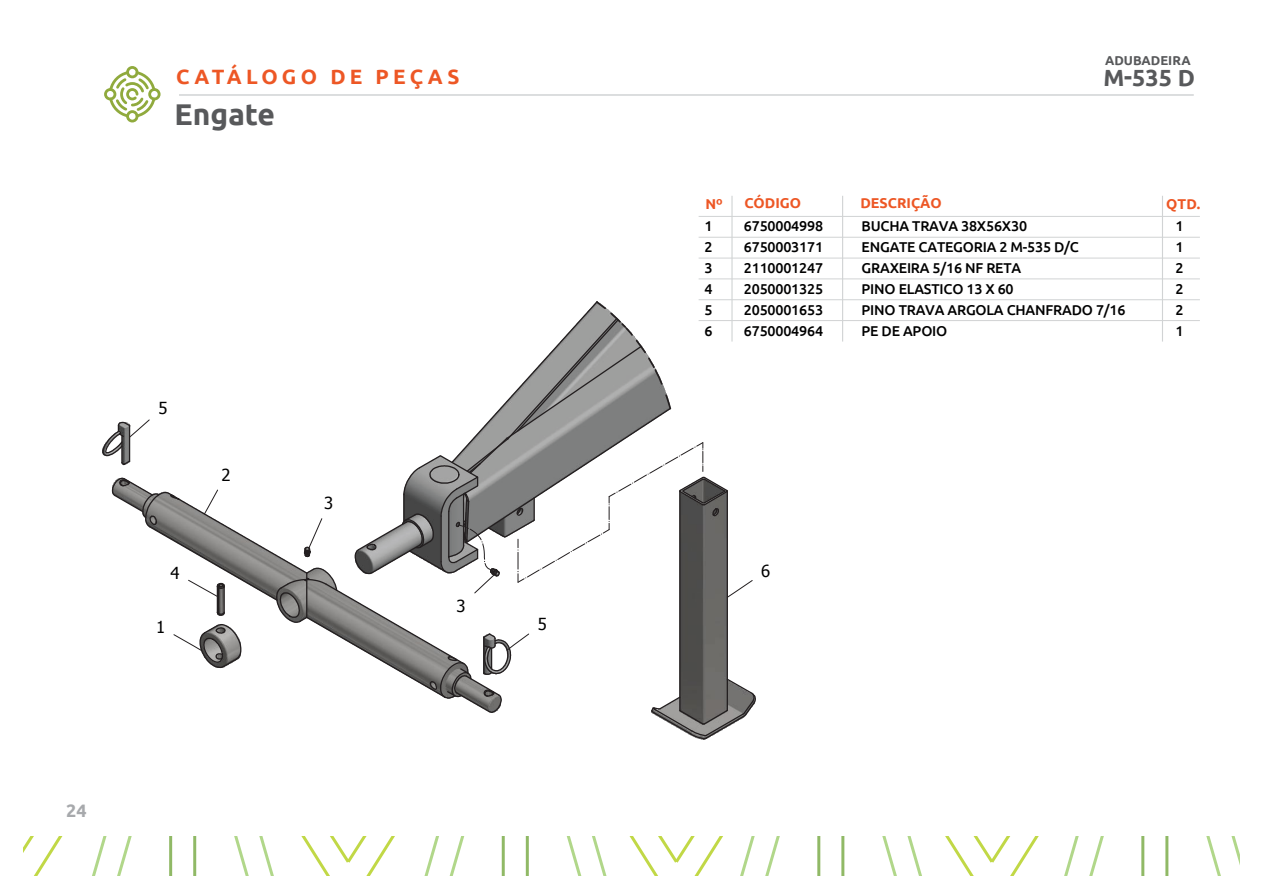
<style>
.page{position:relative;width:1263px;height:893px;background:#fff}
.page>*{position:absolute;margin:0;border:0;box-sizing:border-box;transform-origin:0 0}
.t1{font:700 30px "Ubuntu";color:#58595b}
.t2{font:700 23.4px "Ubuntu";color:#58595b}
.t3{font:700 20.7px "Ubuntu";letter-spacing:.2em;color:#ed5725}
.t4{font:700 18px "Ubuntu";color:#a7a9ac}
.t5{font:16.65px "Tahoma";color:#010101}
.t6{font:500 14.25px "Ubuntu";letter-spacing:-.015em;color:#010101}
.t7{font:700 14.25px "Ubuntu";color:#ed5725}
.t8{font:700 12.9px "Ubuntu";color:#58595b}
</style>
<div class="page">
<svg style="left:24px;top:836px;width:39px;height:40px"></svg>
<svg style="left:92px;top:836px;width:40px;height:40px"></svg>
<svg style="left:234px;top:836px;width:40px;height:40px"></svg>
<hr style="left:169px;top:836px;width:3px;height:40px;background:#90b966">
<hr style="left:193px;top:836px;width:3px;height:40px;background:#90b966">
<svg style="left:301px;top:836px;width:94px;height:40px"></svg>
<svg style="left:424px;top:836px;width:41px;height:40px"></svg>
<svg style="left:566px;top:836px;width:41px;height:40px"></svg>
<hr style="left:502px;top:836px;width:3px;height:40px;background:#90b966">
<hr style="left:526px;top:836px;width:3px;height:40px;background:#90b966">
<svg style="left:629px;top:836px;width:94px;height:40px"></svg>
<svg style="left:740px;top:836px;width:40px;height:40px"></svg>
<svg style="left:882px;top:836px;width:40px;height:40px"></svg>
<hr style="left:817px;top:836px;width:3px;height:40px;background:#90b966">
<hr style="left:841px;top:836px;width:3px;height:40px;background:#90b966">
<svg style="left:945px;top:836px;width:94px;height:40px"></svg>
<svg style="left:1064px;top:836px;width:40px;height:40px"></svg>
<svg style="left:1206px;top:836px;width:33px;height:40px"></svg>
<hr style="left:1141px;top:836px;width:3px;height:40px;background:#90b966">
<hr style="left:1165px;top:836px;width:3px;height:40px;background:#90b966">
<div style="left:104px;top:88px;width:12px;height:12px;border:3px solid #90aa3d;border-radius:50%"></div>
<div style="left:148px;top:88px;width:13px;height:12px;border:3px solid #90aa3d;border-radius:50%"></div>
<div style="left:126px;top:66px;width:12px;height:12px;border:3px solid #90aa3d;border-radius:50%"></div>
<div style="left:126px;top:110px;width:12px;height:12px;border:3px solid #90aa3d;border-radius:50%"></div>
<svg style="left:107px;top:69px;width:50px;height:50px"></svg>
<hr style="left:179px;top:94px;width:1015px;height:2px;background:#d1d3d4">
<hr style="left:842px;top:196px;width:1px;height:146px;background:#d1d3d4">
<hr style="left:731px;top:196px;width:1px;height:146px;background:#d1d3d4">
<hr style="left:1162px;top:196px;width:1px;height:146px;background:#d1d3d4">
<hr style="left:699px;top:216px;width:501px;height:1px;background:#d1d3d4">
<hr style="left:699px;top:237px;width:501px;height:1px;background:#d1d3d4">
<hr style="left:699px;top:258px;width:501px;height:1px;background:#d1d3d4">
<hr style="left:699px;top:278px;width:501px;height:1px;background:#d1d3d4">
<hr style="left:699px;top:299px;width:501px;height:1px;background:#d1d3d4">
<hr style="left:699px;top:320px;width:501px;height:1px;background:#d1d3d4">
<svg style="left:102px;top:300px;width:654px;height:440px"></svg>
<h3 class="t3" style="left:176px;top:64px;width:285px">CATÁLOGO DE PEÇAS</h3>
<h1 class="t1" style="left:175px;top:96px;width:102px">Engate</h1>
<p class="t4" style="left:66px;top:800px;width:22px">24</p>
<p class="t5" style="left:158px;top:397px;width:11px">5</p>
<p class="t5" style="left:170px;top:561px;width:11px">4</p>
<p class="t5" style="left:222px;top:464px;width:11px">2</p>
<p class="t5" style="left:324px;top:492px;width:11px">3</p>
<p class="t5" style="left:457px;top:594px;width:11px">3</p>
<p class="t5" style="left:156px;top:616px;width:11px">1</p>
<p class="t5" style="left:538px;top:613px;width:11px">5</p>
<p class="t8" style="left:1105px;top:53px;width:87px">ADUBADEIRA</p>
<h2 class="t2" style="left:1103px;top:64px;width:93px">M-535 D</h2>
<p class="t7" style="left:705px;top:195px;width:19px">Nº</p>
<p class="t7" style="left:744px;top:195px;width:58px">CÓDIGO</p>
<p class="t7" style="left:860px;top:195px;width:83px">DESCRIÇÃO</p>
<p class="t7" style="left:1166px;top:196px;width:36px">QTD.</p>
<p class="t6" style="left:705px;top:217px;width:10px">1</p>
<p class="t6" style="left:744px;top:217px;width:81px">6750004998</p>
<p class="t6" style="left:862px;top:217px;width:167px">BUCHA TRAVA 38X56X30</p>
<p class="t6" style="left:1175px;top:217px;width:10px">1</p>
<p class="t6" style="left:705px;top:238px;width:10px">2</p>
<p class="t6" style="left:744px;top:238px;width:81px">6750003171</p>
<p class="t6" style="left:862px;top:238px;width:219px">ENGATE CATEGORIA 2 M-535 D/C</p>
<p class="t6" style="left:1176px;top:238px;width:10px">1</p>
<p class="t6" style="left:705px;top:259px;width:10px">3</p>
<p class="t6" style="left:744px;top:259px;width:81px">2110001247</p>
<p class="t6" style="left:862px;top:259px;width:161px">GRAXEIRA 5/16 NF RETA</p>
<p class="t6" style="left:1176px;top:259px;width:10px">2</p>
<p class="t6" style="left:705px;top:280px;width:10px">4</p>
<p class="t6" style="left:744px;top:280px;width:81px">2050001325</p>
<p class="t6" style="left:862px;top:280px;width:154px">PINO ELASTICO 13 X 60</p>
<p class="t6" style="left:1176px;top:280px;width:10px">2</p>
<p class="t6" style="left:705px;top:301px;width:10px">5</p>
<p class="t6" style="left:744px;top:301px;width:81px">2050001653</p>
<p class="t6" style="left:862px;top:301px;width:266px">PINO TRAVA ARGOLA CHANFRADO 7/16</p>
<p class="t6" style="left:1176px;top:301px;width:10px">2</p>
<p class="t6" style="left:705px;top:322px;width:10px">6</p>
<p class="t6" style="left:744px;top:322px;width:81px">6750004964</p>
<p class="t6" style="left:862px;top:322px;width:87px">PE DE APOIO</p>
<p class="t6" style="left:1175px;top:322px;width:10px">1</p>
<p class="t5" style="left:761px;top:560px;width:11px">6</p>
</div>
